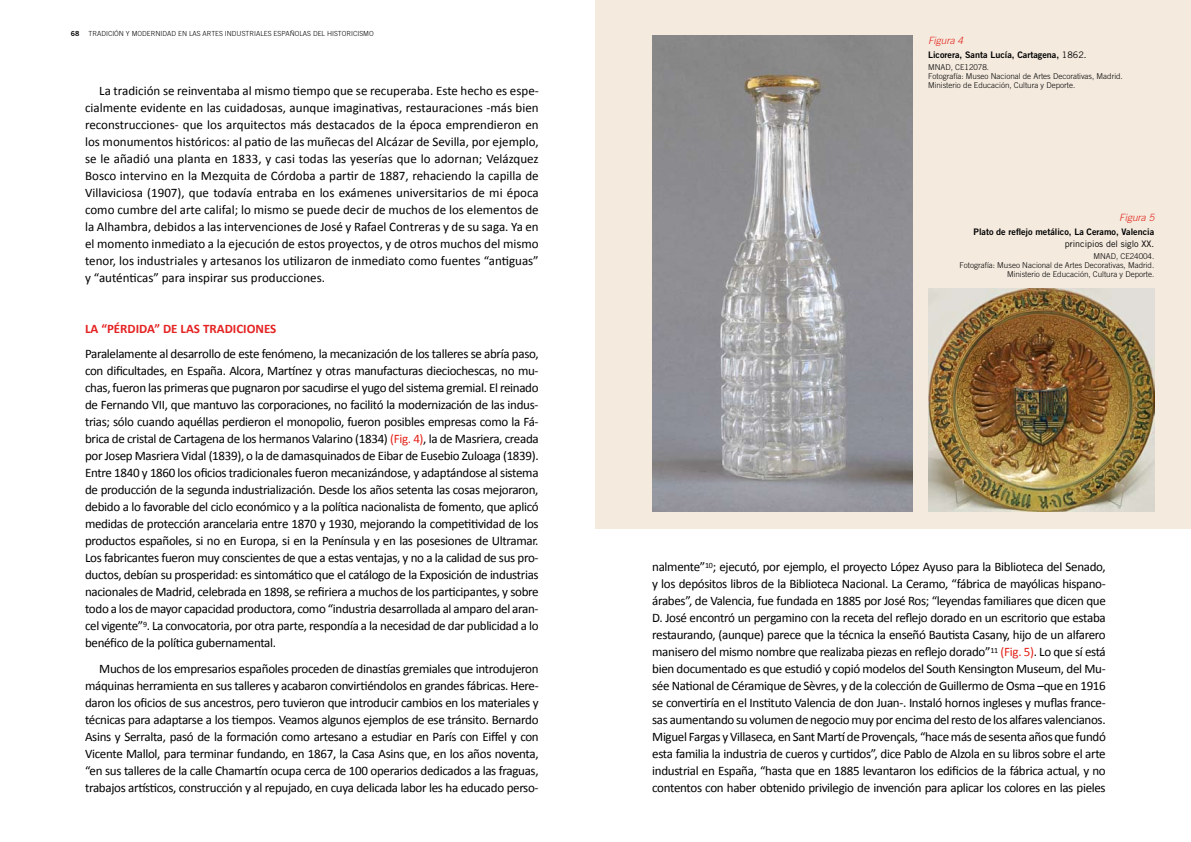
<style>
.page{position:relative;width:1191px;height:842px;background:#fff}
.page>*{position:absolute;margin:0;border:0;box-sizing:border-box;transform-origin:0 0}
.t1{font:13px/17px "Calibri";letter-spacing:-.025em;color:#000;text-align:justify}
.t2{font:700 13px "Calibri";color:#e42322}
.t3{font:italic 300 10px "Trade Gothic LT";color:#e32219}
.t4{font:9px "Trade Gothic LT Bold Two";color:#000}
.t5{font:9px "Trade Gothic LT";color:#000}
.t6{font:300 8px/9px "Trade Gothic LT";color:#000}
.t7{font:300 7px "Trade Gothic LT";color:#000}
.t8{font:7px "Trade Gothic LT Bold Two";color:#000}
.s1{color:#e32219}
.s2{font-family:"Trade Gothic LT"}
</style>
<div class="page">
<div style="left:595px;top:0;width:596px;height:528px;background:#f4eade"></div>
<img style="left:652px;top:36px;width:260px;height:476px">
<img style="left:928px;top:288px;width:227px;height:224px">
<p class="t8" style="left:71px;top:29px;width:10px">68</p>
<p class="t7" style="left:89px;top:29px;width:287px">TRADICIÓN Y MODERNIDAD EN LAS ARTES INDUSTRIALES ESPAÑOLAS DEL HISTORICISMO</p>
<p class="t1" style="left:85px;top:81px;width:455px;text-indent:14px">La tradición se reinventaba al mismo tiempo que se recuperaba. Este hecho es espe&shy;cialmente evidente en las cuidadosas, aunque imaginativas, restauraciones -más bien reconstrucciones- que los arquitectos más destacados de la época emprendieron en los monumentos históricos: al patio de las muñecas del Alcázar de Sevilla, por ejemplo, se le añadió una planta en 1833, y casi todas las yeserías que lo adornan; Velázquez Bosco intervino en la Mezquita de Córdoba a partir de 1887, rehaciendo la capilla de Villaviciosa (1907), que todavía entraba en los exámenes universitarios de mi época como cumbre del arte califal; lo mismo se puede decir de muchos de los elementos de la Alhambra, debidos a las intervenciones de José y Rafael Contreras y de su saga. Ya en el momento inmediato a la ejecución de estos proyectos, y de otros muchos del mismo tenor, los industriales y artesanos los utilizaron de inmediato como fuentes “antiguas” y “auténticas” para inspirar sus producciones.</p>
<p class="t2" style="left:85px;top:320px;width:193px">LA “PÉRDIDA” DE LAS TRADICIONES</p>
<p class="t1" style="left:85px;top:345px;width:455px">Paralelamente al desarrollo de este fenómeno, la mecanización de los talleres se abría paso, con dificultades, en España. Alcora, Martínez y otras manufacturas dieciochescas, no mu&shy;chas, fueron las primeras que pugnaron por sacudirse el yugo del sistema gremial. El reinado de Fernando VII, que mantuvo las corporaciones, no facilitó la modernización de las indus&shy;trias; sólo cuando aquéllas perdieron el monopolio, fueron posibles empresas como la Fá&shy;brica de cristal de Cartagena de los hermanos Valarino (1834) <span class="s1">(Fig. 4)</span>, la de Masriera, creada por Josep Masriera Vidal (1839), o la de damasquinados de Eibar de Eusebio Zuloaga (1839).<br>Entre 1840 y 1860 los oficios tradicionales fueron mecanizándose, y adaptándose al sistema de producción de la segunda industrialización. Desde los años setenta las cosas mejoraron, debido a lo favorable del ciclo económico y a la política nacionalista de fomento, que aplicó medidas de protección arancelaria entre 1870 y 1930, mejorando la competitividad de los productos españoles, si no en Europa, si en la Península y en las posesiones de Ultramar.<br>Los fabricantes fueron muy conscientes de que a estas ventajas, y no a la calidad de sus pro&shy;ductos, debían su prosperidad: es sintomático que el catálogo de la Exposición de industrias nacionales de Madrid, celebrada en 1898, se refiriera a muchos de los participantes, y sobre todo a los de mayor capacidad productora, como “industria desarrollada al amparo del aran&shy;cel vigente”<sup>9</sup>. La convocatoria, por otra parte, respondía a la necesidad de dar publicidad a lo benéfico de la política gubernamental.</p>
<p class="t1" style="left:85px;top:659px;width:455px;text-indent:14px">Muchos de los empresarios españoles proceden de dinastías gremiales que introdujeron máquinas herramienta en sus talleres y acabaron convirtiéndolos en grandes fábricas. Here&shy;daron los oficios de sus ancestros, pero tuvieron que introducir cambios en los materiales y técnicas para adaptarse a los tiempos. Veamos algunos ejemplos de ese tránsito. Bernardo Asins y Serralta, pasó de la formación como artesano a estudiar en París con Eiffel y con Vicente Mallol, para terminar fundando, en 1867, la Casa Asins que, en los años noventa, “en sus talleres de la calle Chamartín ocupa cerca de 100 operarios dedicados a las fraguas, trabajos artísticos, construcción y al repujado, en cuya delicada labor les ha educado perso-</p>
<p class="t3" style="left:928px;top:35px;width:37px">Figura 4</p>
<p class="t4" style="left:928px;top:49px;width:160px">Licorera, Santa Lucía, Cartagena, <span class="s2">1862.</span></p>
<p class="t6" style="left:928px;top:63px;width:196px">MNAD, CE12078.<br>Fotografía: Museo Nacional de Artes Decorativas, Madrid.<br>Ministerio de Educación, Cultura y Deporte.</p>
<p class="t3" style="left:1119px;top:211px;width:37px">Figura 5</p>
<p class="t4" style="left:973px;top:226px;width:182px">Plato de reflejo metálico, La Ceramo, Valencia</p>
<p class="t5" style="left:1064px;top:238px;width:91px">principios del siglo XX.</p>
<p class="t6" style="left:959px;top:252px;width:196px;text-align:right">MNAD, CE24004.<br>Fotografía: Museo Nacional de Artes Decorativas, Madrid.<br>Ministerio de Educación, Cultura y Deporte.</p>
<p class="t1" style="left:652px;top:557px;width:455px">nalmente”<sup>10</sup>; ejecutó, por ejemplo, el proyecto López Ayuso para la Biblioteca del Senado, y los depósitos libros de la Biblioteca Nacional. La Ceramo, “fábrica de mayólicas hispano&shy;árabes”, de Valencia, fue fundada en 1885 por José Ros; “leyendas familiares que dicen que D. José encontró un pergamino con la receta del reflejo dorado en un escritorio que estaba restaurando, (aunque) parece que la técnica la enseñó Bautista Casany, hijo de un alfarero manisero del mismo nombre que realizaba piezas en reflejo dorado”<sup>11</sup> <span class="s1">(Fig. 5)</span>. Lo que sí está bien documentado es que estudió y copió modelos del South Kensington Museum, del Mu&shy;sée National de Céramique de Sèvres, y de la colección de Guillermo de Osma –que en 1916 se convertiría en el Instituto Valencia de don Juan-. Instaló hornos ingleses y muflas france&shy;sas aumentando su volumen de negocio muy por encima del resto de los alfares valencianos.<br>Miguel Fargas y Villaseca, en Sant Martí de Provençals, “hace más de sesenta años que fundó esta familia la industria de cueros y curtidos”, dice Pablo de Alzola en su libros sobre el arte industrial en España, “hasta que en 1885 levantaron los edificios de la fábrica actual, y no contentos con haber obtenido privilegio de invención para aplicar los colores en las pieles</p>
</div>
